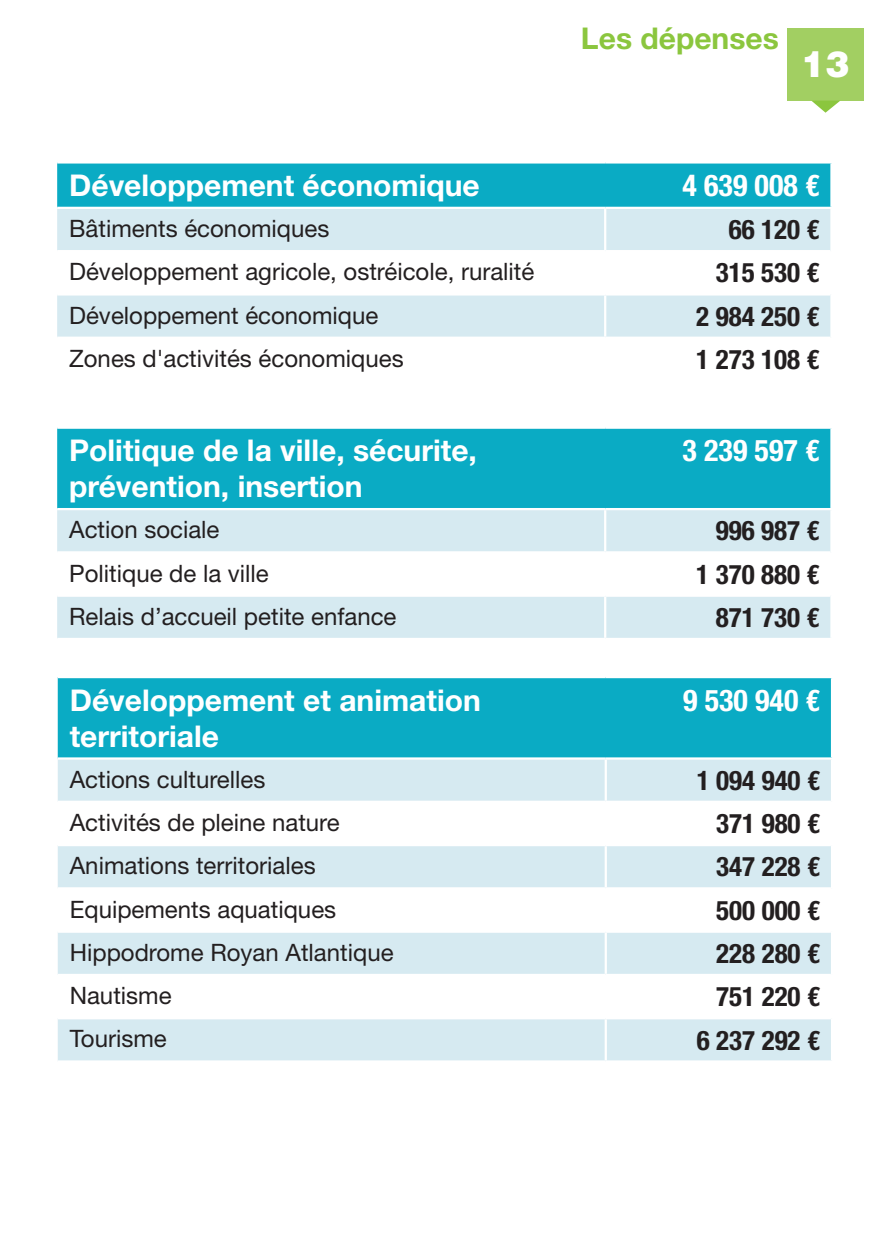
<style>
.page{position:relative;width:892px;height:1259px;background:#fff}
.page>*{position:absolute;margin:0;border:0;box-sizing:border-box;transform-origin:0 0}
.t1{font:900 36px "Helvetica LT Std";color:#fff}
.t2{font:700 30px "Helvetica Neue LT Std";color:#fff}
.t3{font:700 condensed 30px "Helvetica Neue LT Std";color:#fff}
.t4{font:700 30px "Helvetica Neue LT Std";color:#8bc63e}
.t5{font:700 condensed 27px "Helvetica Neue LT Std";color:#231f20}
.t6{font:24px "Helvetica Neue LT Std";color:#231f20}
</style>
<div class="page">
<div style="left:787px;top:28px;width:76px;height:73px;background:#a2cf62"></div>
<svg style="left:812px;top:101px;width:28px;height:12px"></svg>
<div style="left:58px;top:678px;width:772px;height:79px;background:#0aabc4"></div>
<svg style="left:58px;top:759px;width:772px;height:301px;fill:#d6eaf1"></svg>
<hr style="left:604px;top:759px;width:3px;height:41px;background:#fff">
<hr style="left:604px;top:803px;width:3px;height:41px;background:#fff">
<hr style="left:604px;top:889px;width:3px;height:41px;background:#fff">
<hr style="left:604px;top:976px;width:3px;height:41px;background:#fff">
<hr style="left:604px;top:846px;width:3px;height:41px;background:#fff">
<hr style="left:604px;top:933px;width:3px;height:41px;background:#fff">
<hr style="left:604px;top:1019px;width:3px;height:41px;background:#fff">
<hr style="left:58px;top:800px;width:547px;height:3px;background:#fff">
<hr style="left:58px;top:887px;width:547px;height:2px;background:#fff">
<hr style="left:58px;top:974px;width:547px;height:2px;background:#fff">
<hr style="left:605px;top:800px;width:225px;height:3px;background:#fff">
<hr style="left:605px;top:887px;width:225px;height:2px;background:#fff">
<hr style="left:605px;top:974px;width:225px;height:2px;background:#fff">
<hr style="left:58px;top:844px;width:547px;height:2px;background:#fff">
<hr style="left:58px;top:930px;width:547px;height:3px;background:#fff">
<hr style="left:58px;top:1017px;width:547px;height:2px;background:#fff">
<hr style="left:605px;top:844px;width:225px;height:2px;background:#fff">
<hr style="left:605px;top:930px;width:225px;height:3px;background:#fff">
<hr style="left:605px;top:1017px;width:225px;height:2px;background:#fff">
<div style="left:57px;top:429px;width:773px;height:79px;background:#0aabc4"></div>
<svg style="left:57px;top:510px;width:773px;height:128px;fill:#d6eaf1"></svg>
<hr style="left:604px;top:510px;width:2px;height:41px;background:#fff">
<hr style="left:604px;top:553px;width:2px;height:41px;background:#fff">
<hr style="left:604px;top:597px;width:2px;height:41px;background:#fff">
<hr style="left:57px;top:551px;width:548px;height:2px;background:#fff">
<hr style="left:605px;top:551px;width:225px;height:2px;background:#fff">
<hr style="left:57px;top:594px;width:548px;height:3px;background:#fff">
<hr style="left:605px;top:594px;width:225px;height:3px;background:#fff">
<div style="left:57px;top:164px;width:773px;height:43px;background:#0aabc4"></div>
<svg style="left:57px;top:209px;width:773px;height:128px;fill:#d6eaf1"></svg>
<hr style="left:604px;top:209px;width:2px;height:41px;background:#fff">
<hr style="left:604px;top:252px;width:2px;height:41px;background:#fff">
<hr style="left:604px;top:295px;width:2px;height:42px;background:#fff">
<hr style="left:57px;top:250px;width:548px;height:2px;background:#fff">
<hr style="left:605px;top:250px;width:225px;height:2px;background:#fff">
<hr style="left:57px;top:293px;width:548px;height:2px;background:#fff">
<hr style="left:605px;top:293px;width:225px;height:2px;background:#fff">
<p class="t4" style="left:581px;top:19px;width:199px">Les dépenses</p>
<p class="t1" style="left:801px;top:41px;width:50px">13</p>
<p class="t2" style="left:69px;top:167px;width:412px">Développement économique</p>
<p class="t3" style="left:682px;top:167px;width:138px">4 639 008 €</p>
<p class="t6" style="left:69px;top:214px;width:262px">Bâtiments économiques</p>
<p class="t5" style="left:728px;top:213px;width:92px">66 120 €</p>
<p class="t6" style="left:69px;top:257px;width:466px">Développement agricole, ostréicole, ruralité</p>
<p class="t5" style="left:715px;top:256px;width:105px">315 530 €</p>
<p class="t6" style="left:69px;top:301px;width:311px">Développement économique</p>
<p class="t5" style="left:696px;top:300px;width:125px">2 984 250 €</p>
<p class="t6" style="left:69px;top:344px;width:336px">Zones d'activités économiques</p>
<p class="t5" style="left:696px;top:343px;width:125px">1 273 108 €</p>
<p class="t2" style="left:69px;top:432px;width:409px">Politique de la ville, sécurite,</p>
<p class="t2" style="left:69px;top:468px;width:295px">prévention, insertion</p>
<p class="t3" style="left:682px;top:432px;width:138px">3 239 597 €</p>
<p class="t6" style="left:69px;top:515px;width:152px">Action sociale</p>
<p class="t5" style="left:715px;top:514px;width:105px">996 987 €</p>
<p class="t6" style="left:69px;top:559px;width:201px">Politique de la ville</p>
<p class="t5" style="left:696px;top:558px;width:125px">1 370 880 €</p>
<p class="t6" style="left:69px;top:602px;width:329px">Relais d’accueil petite enfance</p>
<p class="t5" style="left:715px;top:601px;width:105px">871 730 €</p>
<p class="t2" style="left:70px;top:681px;width:413px">Développement et animation</p>
<p class="t2" style="left:70px;top:717px;width:151px">territoriale</p>
<p class="t3" style="left:683px;top:682px;width:138px">9 530 940 €</p>
<p class="t6" style="left:70px;top:765px;width:197px">Actions culturelles</p>
<p class="t5" style="left:696px;top:764px;width:125px">1 094 940 €</p>
<p class="t6" style="left:70px;top:808px;width:271px">Activités de pleine nature</p>
<p class="t5" style="left:716px;top:807px;width:105px">371 980 €</p>
<p class="t6" style="left:70px;top:851px;width:247px">Animations territoriales</p>
<p class="t5" style="left:716px;top:850px;width:105px">347 228 €</p>
<p class="t6" style="left:70px;top:894px;width:268px">Equipements aquatiques</p>
<p class="t5" style="left:716px;top:893px;width:105px">500 000 €</p>
<p class="t6" style="left:70px;top:938px;width:325px">Hippodrome Royan Atlantique</p>
<p class="t5" style="left:716px;top:937px;width:105px">228 280 €</p>
<p class="t6" style="left:70px;top:981px;width:103px">Nautisme</p>
<p class="t5" style="left:716px;top:980px;width:105px">751 220 €</p>
<p class="t6" style="left:70px;top:1024px;width:98px">Tourisme</p>
<p class="t5" style="left:696px;top:1023px;width:125px">6 237 292 €</p>
</div>
